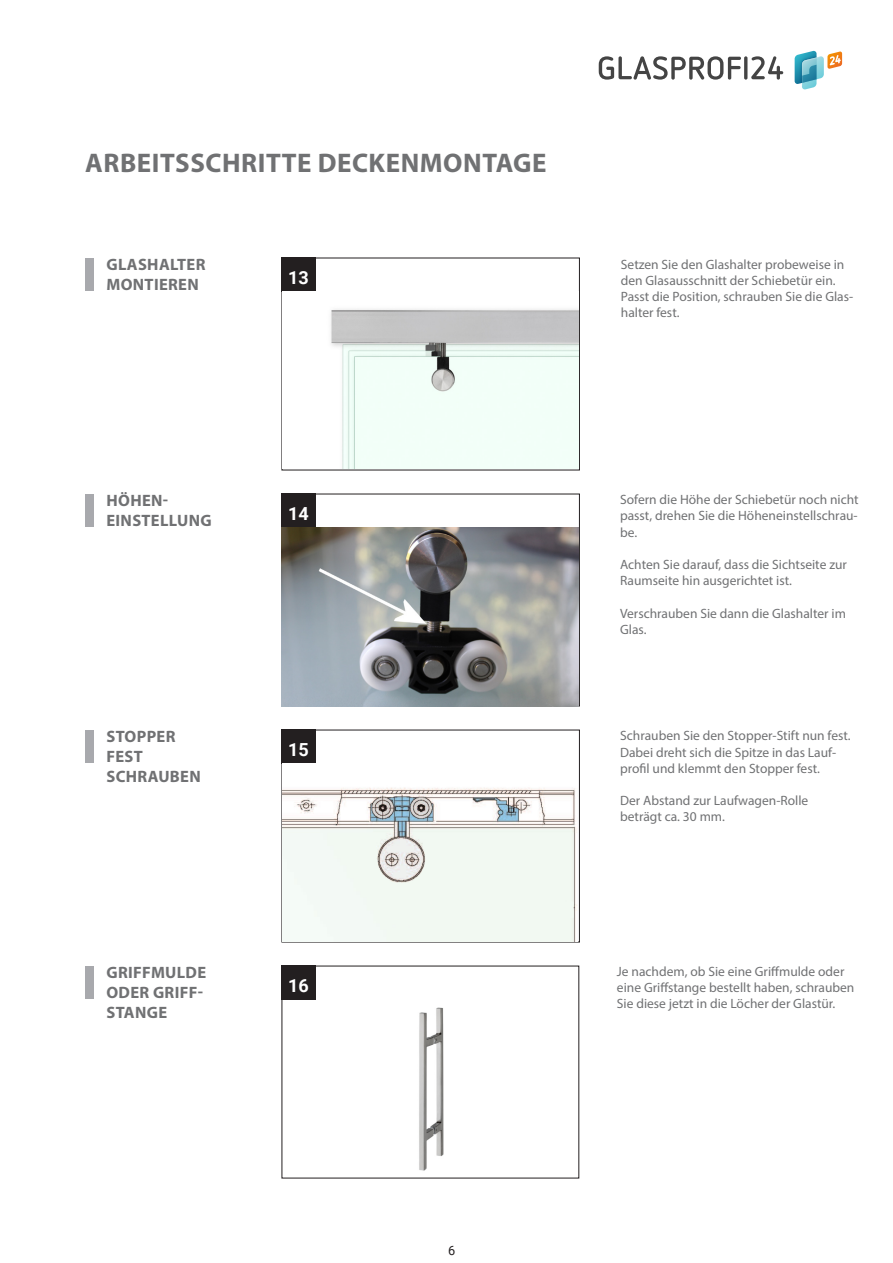
<style>
.page{position:relative;width:893px;height:1263px;background:#fff}
.page>*{position:absolute;margin:0;border:0;box-sizing:border-box;transform-origin:0 0}
.Headline_Myriad{font:700 27px "Myriad Pro";letter-spacing:.02em;color:#707173}
.Bildbeschreibung_Subhead{font:700 18px "Roboto";color:#fff}
.Kapitel_Myriad{font:700 16.5px/19.8px "Myriad Pro";letter-spacing:.02em;color:#707173}
.Copy_Myriad{font:13.5px/16.2px "Myriad Pro";color:#707173}
.t1{font:12.75px "Roboto";color:#231f20}
</style>
<div class="page">
<svg style="left:795px;top:51px;width:47px;height:38px"></svg>
<svg style="left:599px;top:56px;width:184px;height:24px"></svg>
<div style="left:282px;top:258px;width:34px;height:34px;background:#231f20"></div>
<div style="left:282px;top:494px;width:34px;height:34px;background:#231f20"></div>
<div style="left:282px;top:730px;width:34px;height:34px;background:#231f20"></div>
<div style="left:282px;top:966px;width:34px;height:34px;background:#231f20"></div>
<div style="left:85px;top:258px;width:9px;height:32px;background:#a8a9ad"></div>
<div style="left:85px;top:494px;width:9px;height:32px;background:#a8a9ad"></div>
<div style="left:85px;top:730px;width:9px;height:32px;background:#a8a9ad"></div>
<div style="left:85px;top:966px;width:9px;height:32px;background:#a8a9ad"></div>
<img style="left:282px;top:528px;width:297px;height:178px">
<img style="left:282px;top:787px;width:295px;height:155px">
<img style="left:331px;top:309px;width:248px;height:160px">
<img style="left:419px;top:1007px;width:25px;height:164px">
<p class="Headline_Myriad" style="left:85px;top:145px;width:463px">ARBEITSSCHRITTE DECKENMONTAGE</p>
<p class="Kapitel_Myriad" style="left:106px;top:254px;width:101px">GLASHALTER<br>MONTIEREN</p>
<p class="Bildbeschreibung_Subhead" style="left:288px;top:265px;width:22px">13</p>
<p class="Kapitel_Myriad" style="left:106px;top:490px;width:107px">HÖHEN-<br>EINSTELLUNG</p>
<p class="Bildbeschreibung_Subhead" style="left:288px;top:501px;width:22px">14</p>
<p class="Kapitel_Myriad" style="left:106px;top:726px;width:71px">STOPPER</p>
<p class="Kapitel_Myriad" style="left:106px;top:746px;width:96px">FEST<br>SCHRAUBEN</p>
<p class="Kapitel_Myriad" style="left:106px;top:962px;width:101px">GRIFFMULDE<br>ODER GRIFF-<br>STANGE</p>
<p class="Bildbeschreibung_Subhead" style="left:288px;top:737px;width:22px">15</p>
<p class="Bildbeschreibung_Subhead" style="left:288px;top:973px;width:22px">16</p>
<p class="Copy_Myriad" style="left:621px;top:256px;width:234px">Setzen Sie den Glashalter probeweise in den Glasausschnitt der Schiebetür ein.<br>Passt die Position, schrauben Sie die Glas&shy;halter fest.</p>
<p class="Copy_Myriad" style="left:620px;top:491px;width:240px;text-align:justify">Sofern die Höhe der Schiebetür noch nicht passt, drehen Sie die Höheneinstellschrau&shy;be.</p>
<p class="Copy_Myriad" style="left:620px;top:556px;width:228px">Achten Sie darauf, dass die Sichtseite zur<br>Raumseite hin ausgerichtet ist.</p>
<p class="Copy_Myriad" style="left:620px;top:605px;width:227px">Verschrauben Sie dann die Glashalter im<br>Glas.</p>
<p class="Copy_Myriad" style="left:620px;top:728px;width:232px">Schrauben Sie den Stopper-Stift nun fest.<br>Dabei dreht sich die Spitze in das Lauf&shy;profil und klemmt den Stopper fest.</p>
<p class="Copy_Myriad" style="left:620px;top:792px;width:190px">Der Abstand zur Laufwagen-Rolle beträgt ca. 30 mm.</p>
<p class="Copy_Myriad" style="left:617px;top:963px;width:239px">Je nachdem, ob Sie eine Griffmulde oder eine Griffstange bestellt haben, schrauben<br>Sie diese jetzt in die Löcher der Glastür.</p>
<p class="t1" style="left:448px;top:1241px;width:9px">6</p>
</div>
